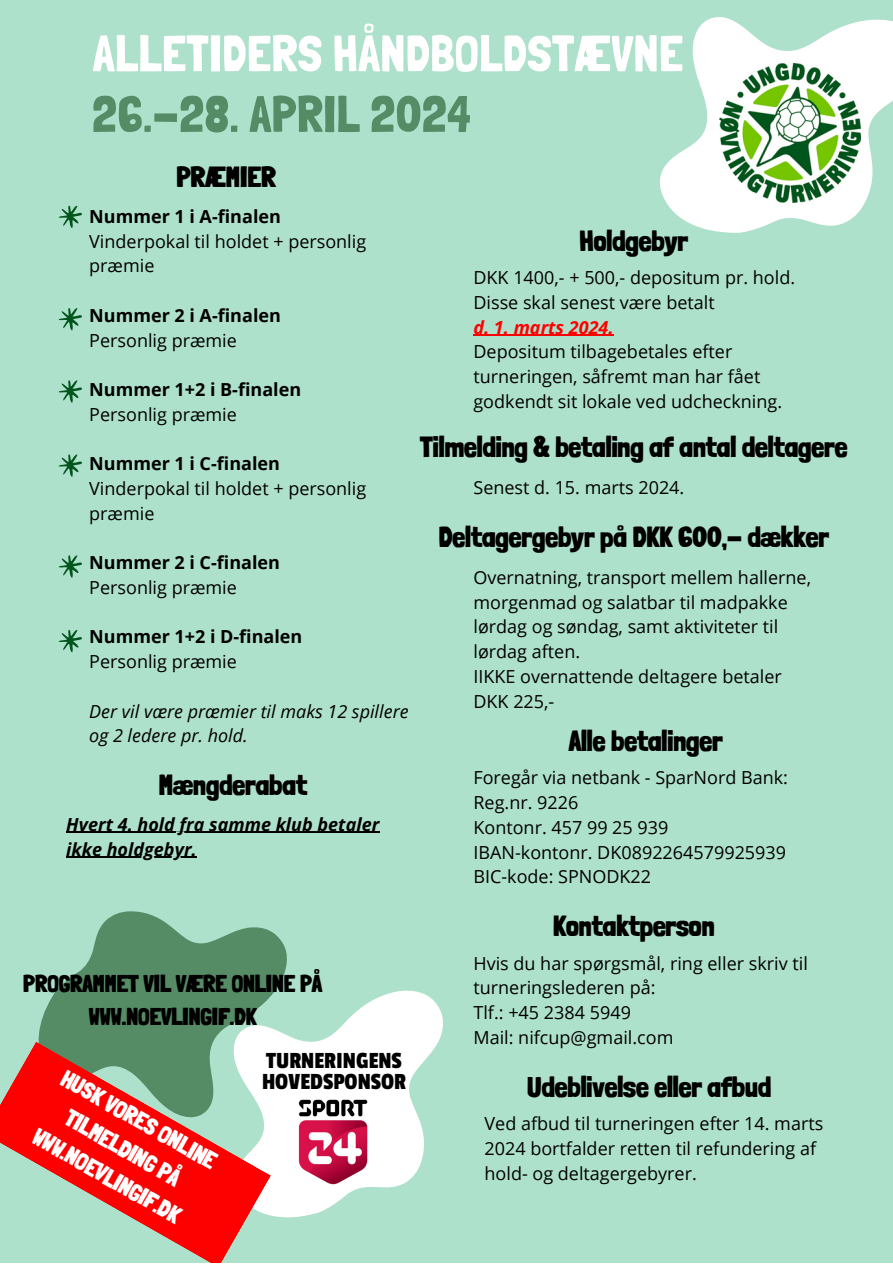
<style>
.page{position:relative;width:893px;height:1264px;background:#fff}
.page>*{position:absolute;margin:0;border:0;box-sizing:border-box;transform-origin:0 0}
.t1{font:51px "Londrina Solid";color:#fff}
.t2{font:51px "Londrina Solid";color:#558c66}
.t3{font:900 28.5px "Londrina Solid";color:#000}
.t4{font:24.3px/20.7px "Passion One";color:#000}
.t5{font:900 23.7px/33.2px "Londrina Solid";color:#000;text-align:center}
.t6{font:900 23.55px/32.4px "Londrina Solid";color:#fff;text-align:center}
.t7{font:18px/24.8px "Open Sans";color:#000}
.t8{font:700 18px "Open Sans";color:#000}
.t9{font:italic 18px/24.8px "Open Sans";color:#000}
.t10{font:italic 700 18px/24.8px "Open Sans";color:#000}
.t11{font:italic 700 18px "Open Sans";color:#fd0000}
</style>
<div class="page">
<div style="left:0;top:0;width:892px;height:1262px;background:#aee1cb"></div>
<svg style="left:660px;top:17px;width:232px;height:216px;fill:#fff"></svg>
<img style="left:719px;top:64px;width:141px;height:138px">
<svg style="left:38px;top:911px;width:249px;height:130px;fill:#558c66"></svg>
<svg style="left:232px;top:989px;width:211px;height:229px;fill:#fff"></svg>
<img style="left:299px;top:1097px;width:70px;height:89px">
<svg style="left:58px;top:629px;width:24px;height:23px"></svg>
<svg style="left:58px;top:555px;width:24px;height:22px"></svg>
<svg style="left:58px;top:454px;width:24px;height:22px"></svg>
<svg style="left:58px;top:380px;width:24px;height:22px"></svg>
<svg style="left:58px;top:308px;width:24px;height:22px"></svg>
<svg style="left:58px;top:205px;width:24px;height:23px"></svg>
<hr style="left:473px;top:335px;width:140px;height:1px;background:#fd0000">
<hr style="left:66px;top:832px;width:313px;height:1px;background:#000">
<hr style="left:66px;top:856px;width:131px;height:1px;background:#000">
<svg style="left:0;top:1041px;width:271px;height:221px"></svg>
<h1 class="t1" style="left:93px;top:23px;width:592px">ALLETIDERS HÅNDBOLDSTÆVNE</h1>
<h1 class="t2" style="left:92px;top:84px;width:380px">26.-28. APRIL 2024</h1>
<h2 class="t3" style="left:176px;top:160px;width:101px">PRÆMIER</h2>
<p class="t8" style="left:89px;top:203px;width:193px">Nummer 1 i A-finalen</p>
<p class="t7" style="left:89px;top:228px;width:278px">Vinderpokal til holdet + personlig præmie</p>
<p class="t8" style="left:89px;top:302px;width:193px">Nummer 2 i A-finalen</p>
<p class="t7" style="left:89px;top:327px;width:149px">Personlig præmie</p>
<p class="t8" style="left:89px;top:377px;width:213px">Nummer 1+2 i B-finalen</p>
<p class="t7" style="left:89px;top:401px;width:149px">Personlig præmie</p>
<p class="t8" style="left:89px;top:451px;width:192px">Nummer 1 i C-finalen</p>
<p class="t7" style="left:89px;top:475px;width:278px">Vinderpokal til holdet + personlig præmie</p>
<p class="t8" style="left:89px;top:550px;width:192px">Nummer 2 i C-finalen</p>
<p class="t7" style="left:89px;top:574px;width:149px">Personlig præmie</p>
<p class="t8" style="left:89px;top:624px;width:215px">Nummer 1+2 i D-finalen</p>
<p class="t7" style="left:89px;top:648px;width:149px">Personlig præmie</p>
<p class="t9" style="left:89px;top:698px;width:321px">Der vil være præmier til maks 12 spillere og 2 ledere pr. hold.</p>
<h2 class="t3" style="left:579px;top:224px;width:110px">Holdgebyr</h2>
<p class="t7" style="left:473px;top:265px;width:323px">DKK 1400,- + 500,- depositum pr. hold.<br>Disse skal senest være betalt</p>
<p class="t11" style="left:473px;top:314px;width:142px">d. 1. marts 2024.</p>
<p class="t7" style="left:473px;top:339px;width:310px">Depositum tilbagebetales efter turneringen, såfremt man har fået godkendt sit lokale ved udcheckning.</p>
<h2 class="t3" style="left:420px;top:430px;width:428px">Tilmelding &amp; betaling af antal deltagere</h2>
<p class="t7" style="left:473px;top:475px;width:212px">Senest d. 15. marts 2024.</p>
<h2 class="t3" style="left:439px;top:520px;width:391px">Deltagergebyr på DKK 600,- dækker</h2>
<p class="t7" style="left:473px;top:564px;width:339px">Overnatning, transport mellem hallerne, morgenmad og salatbar til madpakke lørdag og søndag, samt aktiviteter til lørdag aften.<br>IIKKE overnattende deltagere betaler<br>DKK 225,-</p>
<h2 class="t3" style="left:568px;top:724px;width:155px">Alle betalinger</h2>
<p class="t7" style="left:473px;top:765px;width:316px">Foregår via netbank - SparNord Bank:<br>Reg.nr. 9226<br>Kontonr. 457 99 25 939<br>IBAN-kontonr. DK0892264579925939<br>BIC-kode: SPNODK22</p>
<h2 class="t3" style="left:553px;top:909px;width:163px">Kontaktperson</h2>
<p class="t7" style="left:473px;top:950px;width:336px">Hvis du har spørgsmål, ring eller skriv til turneringslederen på:<br>Tlf.: +45 2384 5949<br>Mail: nifcup@gmail.com</p>
<h2 class="t3" style="left:159px;top:768px;width:150px">Mængderabat</h2>
<p class="t10" style="left:66px;top:811px;width:314px">Hvert 4. hold fra samme klub betaler ikke holdgebyr.</p>
<h3 class="t5" style="left:23px;top:967px;width:300px">PROGRAMMET VIL VÆRE ONLINE PÅ<br>WWW.NOEVLINGIF.DK</h3>
<h3 class="t4" style="left:262px;top:1051px;width:146px">TURNERINGENS<br>HOVEDSPONSOR</h3>
<h3 class="t6" style="left:71px;top:1061px;width:176px;rotate:30deg">HUSK VORES ONLINE<br>TILMELDING PÅ<br>WWW.NOEVLINGIF.DK</h3>
<h2 class="t3" style="left:527px;top:1069px;width:245px">Udeblivelse eller afbud</h2>
<p class="t7" style="left:484px;top:1110px;width:340px">Ved afbud til turneringen efter 14. marts<br>2024 bortfalder retten til refundering af hold- og deltagergebyrer.</p>
</div>
